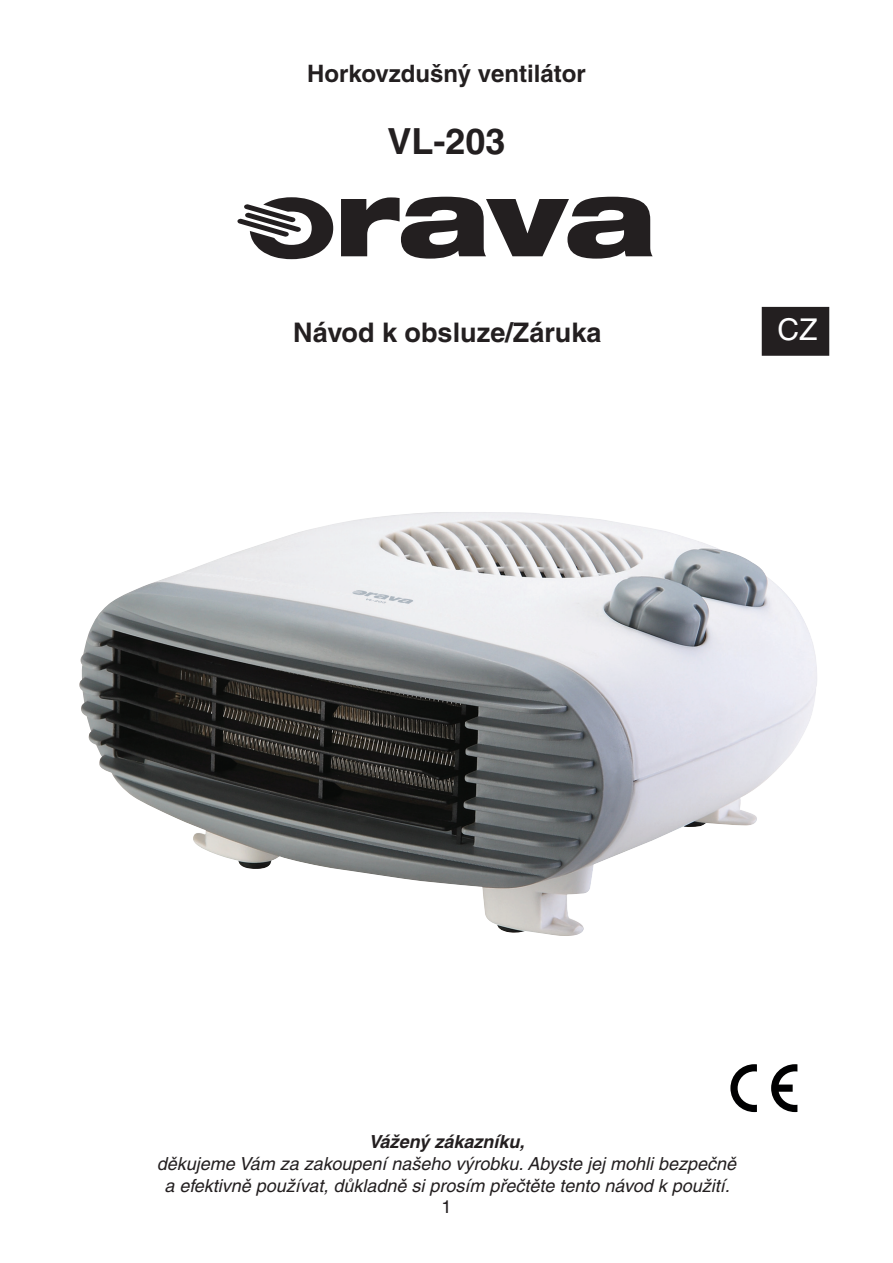
<style>
.page{position:relative;width:893px;height:1263px;background:#fff}
.page>*{position:absolute;margin:0;border:0;box-sizing:border-box;transform-origin:0 0}
.t1{font:700 36px "Helvetica CE";color:#231f20}
.t2{font:30px "Helvetica CE";color:#fff}
.t3{font:700 27px "Helvetica CE";color:#231f20}
.t4{font:700 24px "Helvetica CE";color:#231f20}
.t5{font:italic 18px/21.6px "Helvetica CE";color:#231f20;text-align:center}
.t6{font:italic 700 18px "Helvetica CE";color:#231f20}
.t7{font:18px "Helvetica CE";color:#231f20}
</style>
<div class="page">
<div style="left:762px;top:308px;width:66px;height:47px;background:#231f20"></div>
<div style="left:762px;top:307px;width:67px;height:49px;border:2px solid #231f20"></div>
<img style="left:79px;top:512px;width:738px;height:424px">
<svg style="left:341px;top:197px;width:312px;height:62px"></svg>
<svg style="left:237px;top:197px;width:96px;height:62px"></svg>
<svg style="left:771px;top:1064px;width:26px;height:48px"></svg>
<svg style="left:730px;top:1064px;width:27px;height:48px"></svg>
<h3 class="t4" style="left:307px;top:59px;width:280px">Horkovzdušný ventilátor</h3>
<h1 class="t1" style="left:387px;top:120px;width:120px">VL-203</h1>
<h3 class="t3" style="left:293px;top:316px;width:310px">Návod k obsluze/Záruka</h3>
<h2 class="t2" style="left:777px;top:312px;width:41px">CZ</h2>
<p class="t6" style="left:369px;top:1131px;width:157px">Vážený zákazníku,</p>
<p class="t5" style="left:157px;top:1153px;width:581px">děkujeme Vám za zakoupení našeho výrobku. Abyste jej mohli bezpečně a efektivně používat, důkladně si prosím přečtěte tento návod k použití.</p>
<p class="t7" style="left:442px;top:1196px;width:12px">1</p>
</div>
